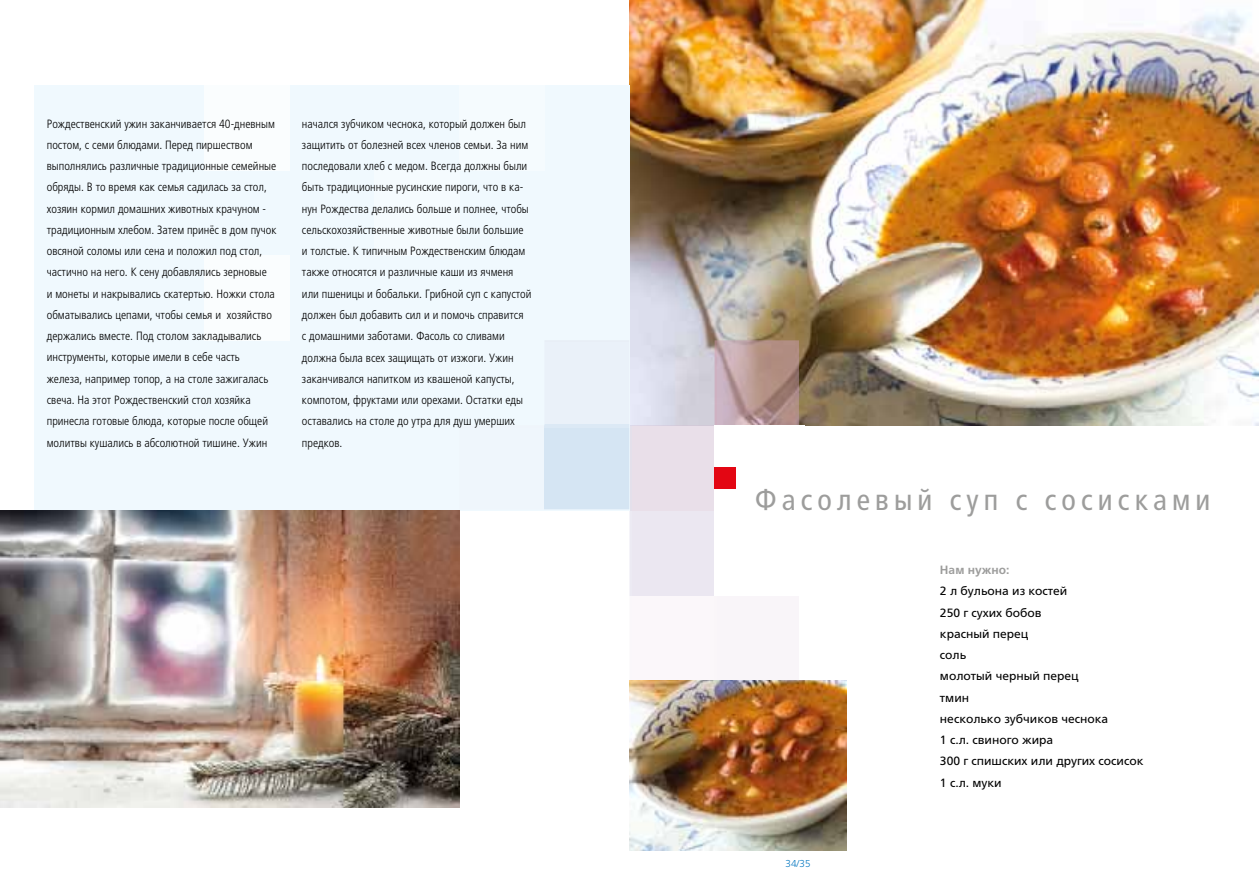
<style>
.page{position:relative;width:1259px;height:893px;background:#fff}
.page>*{position:absolute;margin:0;border:0;box-sizing:border-box;transform-origin:0 0}
.t1{font:condensed 30px "Frutiger LTCYR";letter-spacing:.17em;color:#9d9d9c}
.t2{font:300 condensed 12px/21.3px "Frutiger LTCYR";color:#000}
.t3{font:12px/21.3px "Frutiger LTCYR";color:#000}
.t4{font:700 12px "Frutiger LTCYR";color:#9d9d9c}
.t5{font:300 10.5px "Frutiger Next LTCE";color:#0075bf}
</style>
<div class="page">
<img style="left:629px;top:0;width:630px;height:425px">
<img style="left:629px;top:340px;width:170px;height:256px">
<div style="left:714px;top:425px;width:91px;height:170px;background:#fff"></div>
<div style="left:714px;top:468px;width:22px;height:21px;background:#e30613"></div>
<img style="left:629px;top:680px;width:217px;height:170px">
<div style="left:34px;top:85px;width:595px;height:425px;background:#f0f9fe"></div>
<div style="left:459px;top:85px;width:85px;height:85px;background:#f5fbfe"></div>
<div style="left:374px;top:170px;width:85px;height:85px;background:#f5fbfe"></div>
<div style="left:204px;top:85px;width:85px;height:85px;background:#fff"></div>
<div style="left:204px;top:255px;width:85px;height:85px;background:#fff"></div>
<img style="left:0;top:510px;width:459px;height:298px">
<p class="t2" style="left:47px;top:113px;width:231px">Рождественский ужин заканчивается 40-дневным постом, с семи блюдами. Перед пиршеством выполнялись различные традиционные семейные обряды. В то время как семья садилась за стол, хозяин кормил домашних животных крачуном - традиционным хлебом. Затем принёс в дом пучок овсяной соломы или сена и положил под стол, частично на него. К сену добавлялись зерновые<br>и монеты и накрывались скатертью. Ножки стола обматывались цепами, чтобы семья и хозяйство держались вместе. Под столом закладывались инструменты, которые имели в себе часть железа, например топор, а на столе зажигалась свеча. На этот Рождественский стол хозяйка принесла готовые блюда, которые после общей молитвы кушались в абсолютной тишине. Ужин</p>
<p class="t2" style="left:302px;top:113px;width:231px">начался зубчиком чеснока, который должен был защитить от болезней всех членов семьи. За ним последовали хлеб с медом. Всегда должны были быть традиционные русинские пироги, что в ка&shy;нун Рождества делались больше и полнее, чтобы сельскохозяйственные животные были большие и толстые. К типичным Рождественским блюдам также относятся и различные каши из ячменя или пшеницы и бобальки. Грибной суп с капустой должен был добавить сил и и помочь справится<br>с домашними заботами. Фасоль со сливами должна была всех защищать от изжоги. Ужин заканчивался напитком из квашеной капусты, компотом, фруктами или орехами. Остатки еды оставались на столе до утра для душ умерших предков.</p>
<h1 class="t1" style="left:755px;top:484px;width:457px">Фасолевый суп с сосисками</h1>
<p class="t5" style="left:785px;top:857px;width:27px">34/35</p>
<p class="t4" style="left:940px;top:563px;width:71px">Нам нужно:</p>
<p class="t3" style="left:940px;top:581px;width:205px">2 л бульона из костей<br>250 г сухих бобов<br>красный перец<br>соль<br>молотый черный перец<br>тмин<br>несколько зубчиков чеснока<br>1 с.л. свиного жира<br>300 г спишских или других сосисок<br>1 с.л. муки</p>
</div>
